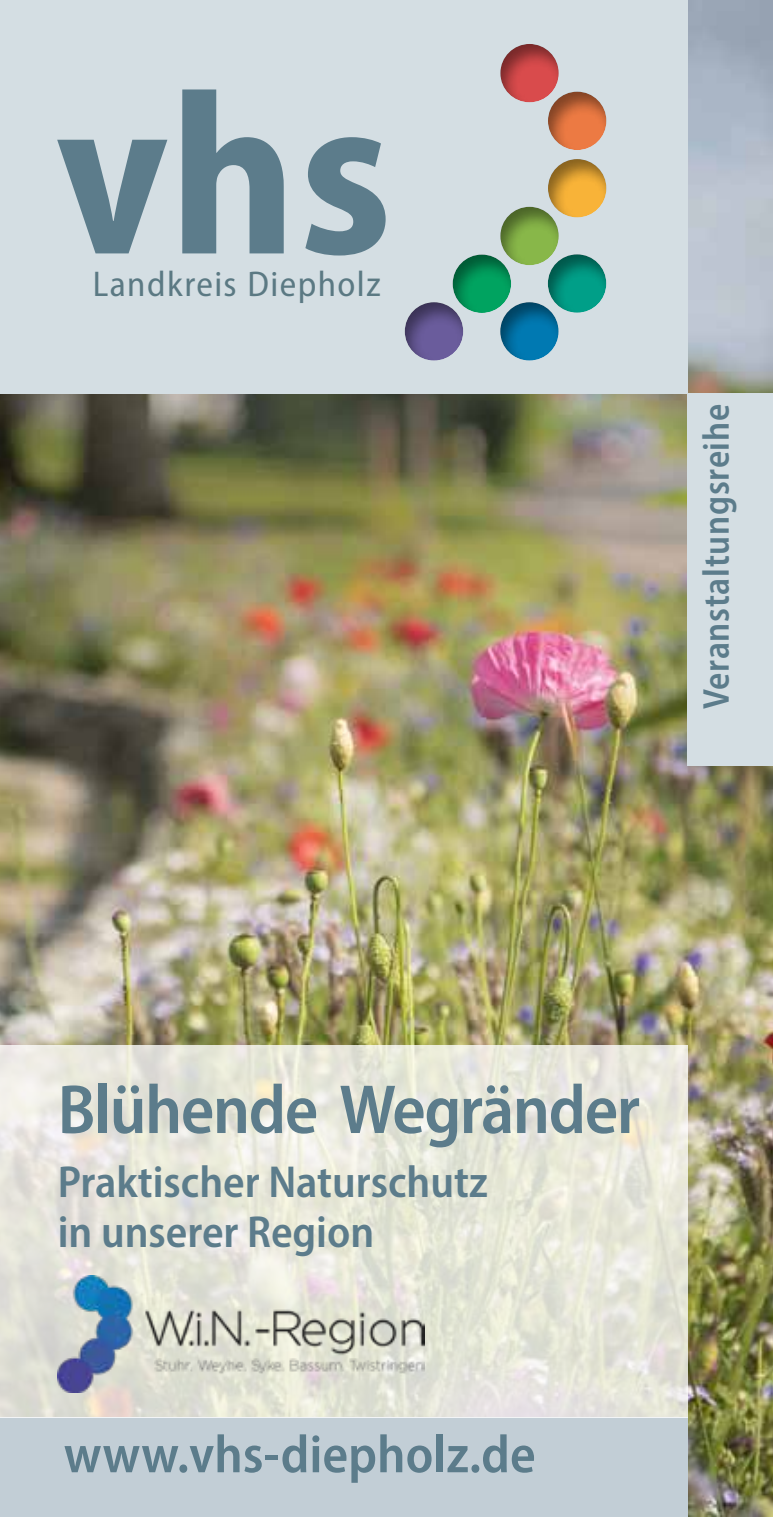
<style>
.page{position:relative;width:773px;height:1517px;background:#fff}
.page>*{position:absolute;margin:0;border:0;box-sizing:border-box;transform-origin:0 0}
.t1{font:700 semi-condensed 232.5px "Myriad Pro";color:#5c7c8b}
.t2{font:600 semi-condensed 70px "Myriad Pro";letter-spacing:-.02em;color:#5c7c8b}
.t3{font:600 semi-condensed 53.75px "Myriad Pro";color:#5c7c8b}
.t4{font:600 semi-condensed 45px/50px "Myriad Pro";color:#5c7c8b}
.t5{font:600 semi-condensed 37.5px "Myriad Pro";letter-spacing:.02em;color:#5c7c8b;scale:.96 1}
.t6{font:semi-condensed 36px "Myriad Pro";letter-spacing:.04em;color:#5b7983}
</style>
<div class="page">
<img style="left:0;top:0;width:772px;height:1517px">
<div style="left:0;top:1417px;width:687px;height:100px;background:#c2ced6"></div>
<div style="left:0;top:0;width:687px;height:393px;background:#d4dee3"></div>
<div style="left:687px;top:393px;width:85px;height:372px;background:#d4dee3"></div>
<div style="left:499px;top:42px;width:62px;height:63px;background:#000;opacity:.45"></div>
<div style="left:546px;top:90px;width:63px;height:63px;background:#000;opacity:.45"></div>
<div style="left:546px;top:157px;width:63px;height:63px;background:#000;opacity:.45"></div>
<div style="left:499px;top:205px;width:62px;height:63px;background:#000;opacity:.45"></div>
<div style="left:451px;top:253px;width:63px;height:62px;background:#000;opacity:.45"></div>
<div style="left:546px;top:253px;width:63px;height:62px;background:#000;opacity:.45"></div>
<div style="left:499px;top:301px;width:62px;height:62px;background:#000;opacity:.45"></div>
<div style="left:403px;top:301px;width:63px;height:62px;background:#000;opacity:.45"></div>
<svg style="left:0;top:1045px;width:687px;height:372px;background:#e6e6da"></svg>
<img style="left:58px;top:1276px;width:366px;height:117px">
<h1 class="t1" style="left:55px;top:26px;width:338px">vhs</h1>
<p class="t6" style="left:93px;top:261px;width:289px">Landkreis Diepholz</p>
<p class="t5" style="left:692px;top:709px;width:319px;rotate:-90deg">Veranstaltungsreihe</p>
<h2 class="t2" style="left:58px;top:1065px;width:583px">Blühende Wegränder</h2>
<p class="t4" style="left:58px;top:1156px;width:431px">Praktischer Naturschutz in unserer Region</p>
<p class="t3" style="left:64px;top:1420px;width:473px">www.vhs-diepholz.de</p>
</div>
